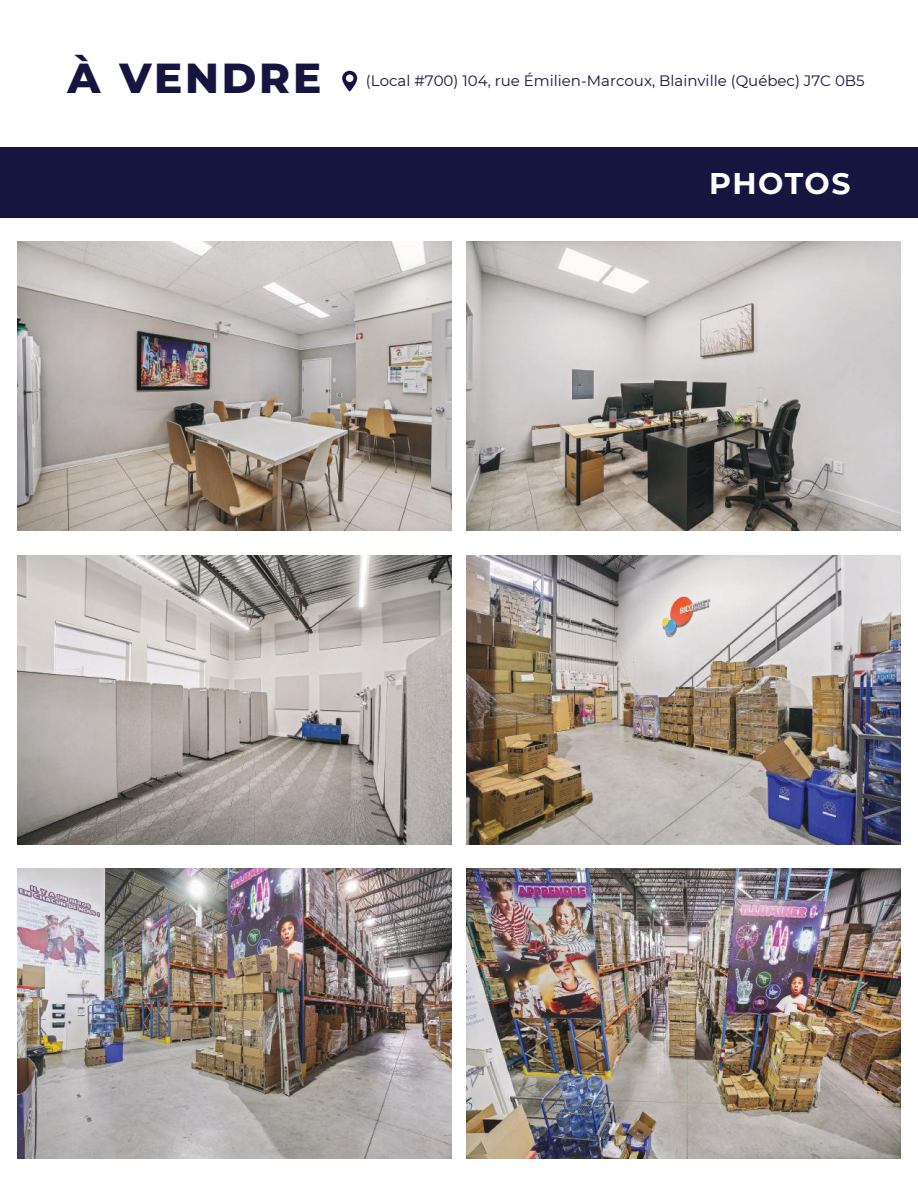
<style>
.page{position:relative;width:918px;height:1188px;background:#fff}
.page>*{position:absolute;margin:0;border:0;box-sizing:border-box;transform-origin:0 0}
.t1{font:800 42px "Montserrat";letter-spacing:.065em;color:#15153f}
.t2{font:700 30px "Montserrat";letter-spacing:.045em;color:#fff}
.t3{font:15px "Montserrat";color:#16133f}
</style>
<div class="page">
<div style="left:0;top:147px;width:918px;height:71px;background:#16153f"></div>
<svg style="left:832px;top:173px;width:18px;height:22px"></svg>
<svg style="left:342px;top:71px;width:15px;height:21px"></svg>
<img style="left:17px;top:241px;width:435px;height:290px">
<img style="left:466px;top:241px;width:435px;height:290px">
<img style="left:17px;top:555px;width:435px;height:290px">
<img style="left:466px;top:555px;width:435px;height:290px">
<img style="left:17px;top:869px;width:435px;height:289px">
<img style="left:466px;top:869px;width:435px;height:289px">
<h1 class="t1" style="left:68px;top:48px;width:255px">À VENDRE</h1>
<p class="t3" style="left:366px;top:70px;width:500px">(Local #700) 104, rue Émilien-Marcoux, Blainville (Québec) J7C 0B5</p>
<h2 class="t2" style="left:709px;top:162px;width:122px">PHOTO</h2>
</div>
